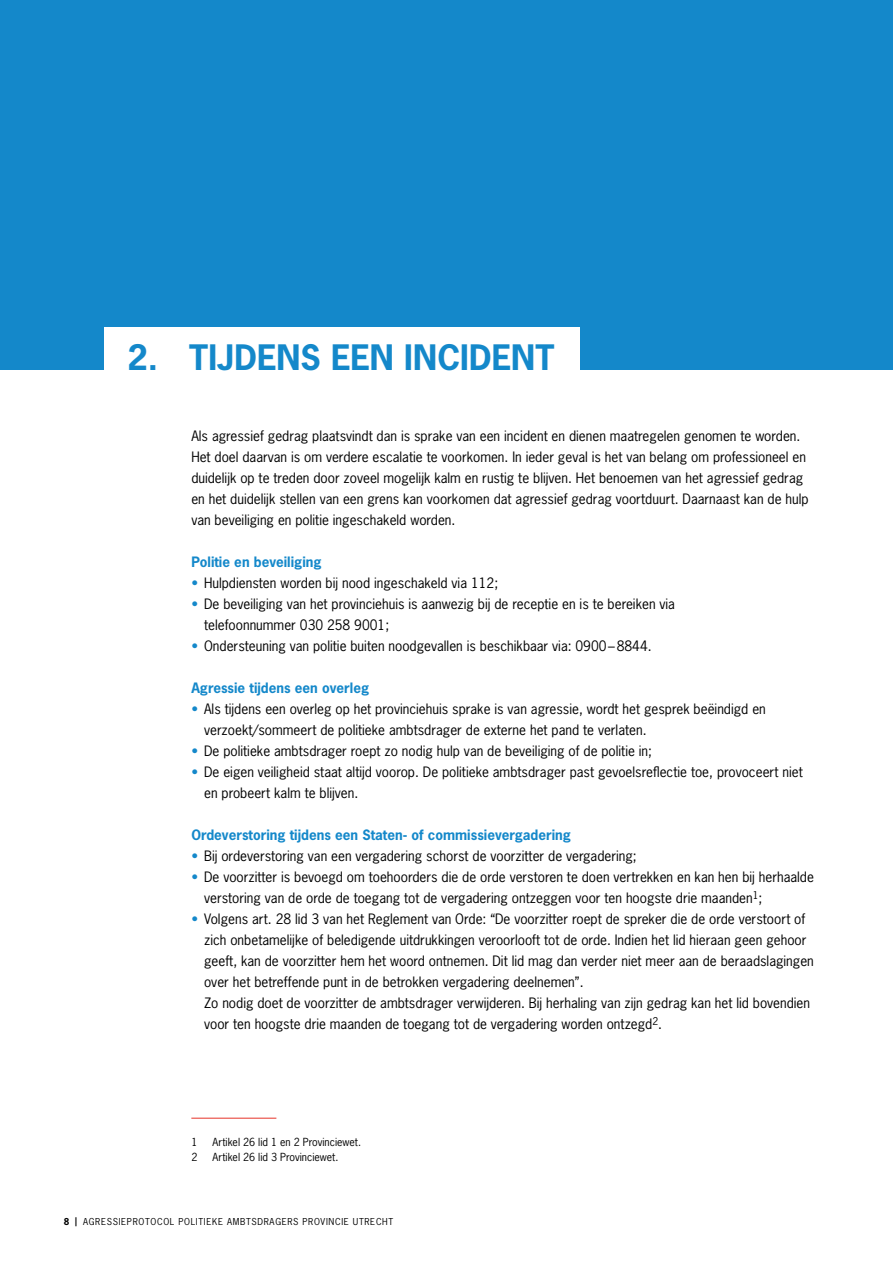
<style>
.page{position:relative;width:893px;height:1263px;background:#fff}
.page>*{position:absolute;margin:0;border:0;box-sizing:border-box;transform-origin:0 0}
.H1_genummerd{font:700 33px "News Gothic Std";color:#1488ca}
.Brood{font:13.5px/21px "News Gothic Std";color:#000}
.t1{font:700 13.5px "News Gothic Std";color:#1488ca}
.Voetnoot_z_inspring{font:10.5px "News Gothic Std";color:#000}
.t2{font:9px "News Gothic Std";letter-spacing:.075em;color:#000}
.s1{color:#1488ca}
.s2{font-weight:700}
</style>
<div class="page">
<div style="left:0;top:0;width:893px;height:370px;background:#1488ca"></div>
<div style="left:104px;top:327px;width:476px;height:55px;background:#fff"></div>
<hr style="left:191px;top:1118px;width:85px;height:1px;background:#e63329">
<h1 class="H1_genummerd" style="left:128px;top:336px;width:428px">2. TIJDENS EEN INCIDENT</h1>
<p class="Brood" style="left:191px;top:425px;width:619px">Als agressief gedrag plaatsvindt dan is sprake van een incident en dienen maatregelen genomen te worden.<br>Het doel daarvan is om verdere escalatie te voorkomen. In ieder geval is het van belang om professioneel en duidelijk op te treden door zoveel mogelijk kalm en rustig te blijven. Het benoemen van het agressief gedrag en het duidelijk stellen van een grens kan voorkomen dat agressief gedrag voortduurt. Daarnaast kan de hulp van beveiliging en politie ingeschakeld worden.</p>
<h2 class="t1" style="left:191px;top:553px;width:132px">Politie en beveiliging</h2>
<p class="Brood" style="left:191px;top:572px;width:308px"><span class="s1">•</span> Hulpdiensten worden bij nood ingeschakeld via 112;</p>
<p class="Brood" style="left:204px;top:593px;width:472px;text-indent:-13px"><span class="s1">•</span> De beveiliging van het provinciehuis is aanwezig bij de receptie en is te bereiken via telefoonnummer 030 258 9001;</p>
<p class="Brood" style="left:191px;top:635px;width:462px"><span class="s1">•</span> Ondersteuning van politie buiten noodgevallen is beschikbaar via: 0900–8844.</p>
<h2 class="t1" style="left:191px;top:679px;width:179px">Agressie tijdens een overleg</h2>
<p class="Brood" style="left:204px;top:698px;width:563px;text-indent:-13px"><span class="s1">•</span> Als tijdens een overleg op het provinciehuis sprake is van agressie, wordt het gesprek beëindigd en verzoekt/sommeert de politieke ambtsdrager de externe het pand te verlaten.</p>
<p class="Brood" style="left:191px;top:740px;width:462px"><span class="s1">•</span> De politieke ambtsdrager roept zo nodig hulp van de beveiliging of de politie in;</p>
<p class="Brood" style="left:204px;top:761px;width:600px;text-indent:-13px"><span class="s1">•</span> De eigen veiligheid staat altijd voorop. De politieke ambtsdrager past gevoelsreflectie toe, provoceert niet en probeert kalm te blijven.</p>
<h2 class="t1" style="left:191px;top:826px;width:381px">Ordeverstoring tijdens een Staten- of commissievergadering</h2>
<p class="Brood" style="left:191px;top:845px;width:447px"><span class="s1">•</span> Bij ordeverstoring van een vergadering schorst de voorzitter de vergadering;</p>
<p class="Brood" style="left:204px;top:866px;width:611px;text-indent:-13px"><span class="s1">•</span> De voorzitter is bevoegd om toehoorders die de orde verstoren te doen vertrekken en kan hen bij herhaalde verstoring van de orde de toegang tot de vergadering ontzeggen voor ten hoogste drie maanden<sup>1</sup>;</p>
<p class="Brood" style="left:204px;top:908px;width:611px;text-indent:-13px"><span class="s1">•</span> Volgens art. 28 lid 3 van het Reglement van Orde: “De voorzitter roept de spreker die de orde verstoort of zich onbetamelijke of beledigende uitdrukkingen veroorlooft tot de orde. Indien het lid hieraan geen gehoor geeft, kan de voorzitter hem het woord ontnemen. Dit lid mag dan verder niet meer aan de beraadslagingen over het betreffende punt in de betrokken vergadering deelnemen”.<br>Zo nodig doet de voorzitter de ambtsdrager verwijderen. Bij herhaling van zijn gedrag kan het lid bovendien voor ten hoogste drie maanden de toegang tot de vergadering worden ontzegd<sup>2</sup>.</p>
<p class="Voetnoot_z_inspring" style="left:191px;top:1135px;width:8px">1</p>
<p class="Voetnoot_z_inspring" style="left:213px;top:1135px;width:150px">Artikel 26 lid 1 en 2 Provinciewet.</p>
<p class="Voetnoot_z_inspring" style="left:191px;top:1150px;width:8px">2</p>
<p class="Voetnoot_z_inspring" style="left:213px;top:1150px;width:127px">Artikel 26 lid 3 Provinciewet.</p>
<p class="t2" style="left:64px;top:1215px;width:331px"><span class="s2">8 |</span> AGRESSIEPROTOCOL POLITIEKE AMBTSDRAGERS PROVINCIE UTRECHT</p>
</div>
